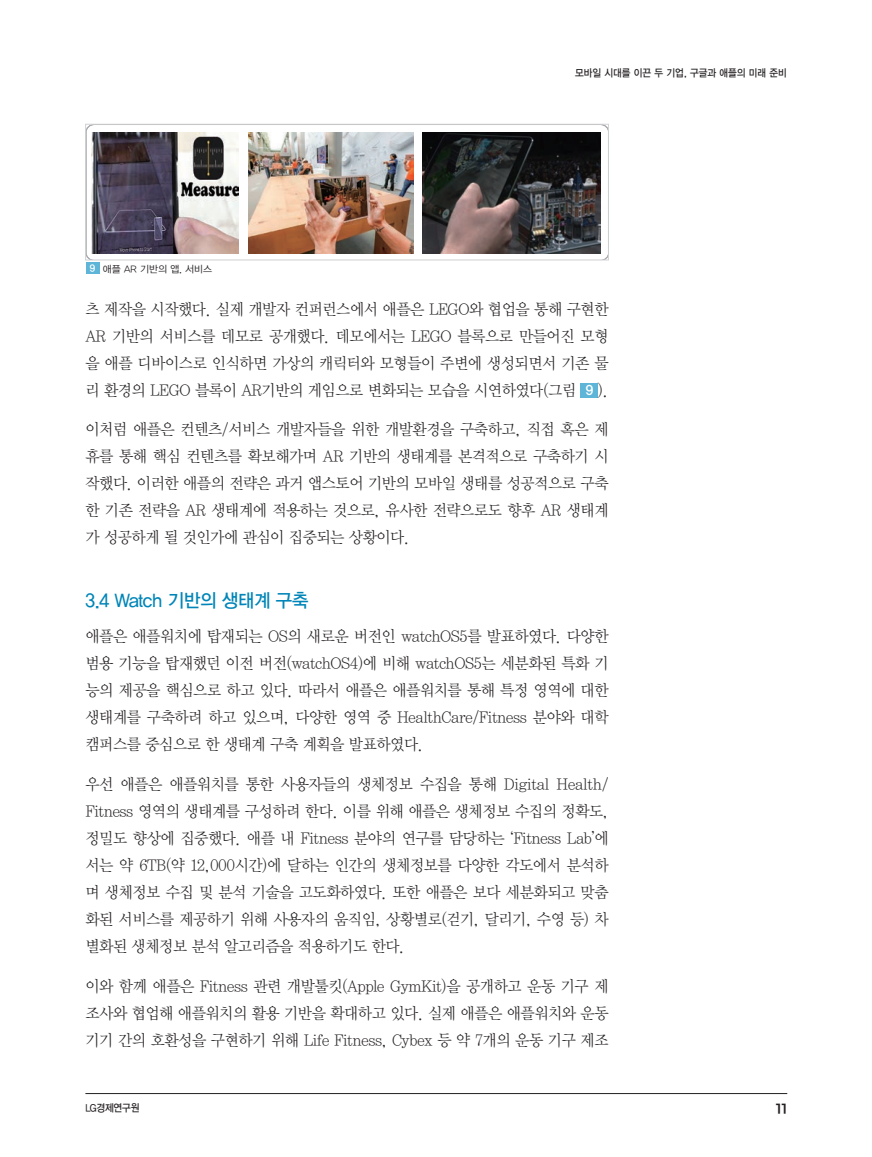
<style>
.page{position:relative;width:872px;height:1157px;background:#fff}
.page>*{position:absolute;margin:0;border:0;box-sizing:border-box;transform-origin:0 0}
._2__괄호제목{font:18.75px "YDVYGO13";letter-spacing:-.02em;color:#0085b8;scale:.95 1}
._3__본문1{font:15.9px/27px "YDVY Mj O12";letter-spacing:-.03em;color:#231f20;text-align:justify;scale:.95 1}
.t1{font:13.5px "YDV Yhead M";color:#231f20}
.t2{font:13.5px "YDVYGO14";color:#fff}
.t3{font:10.5px "YDVYGO13";color:#231f20;scale:.9 1}
.사진_설명{font:9.75px "YDVYGO12";color:#231f20}
.t4{font:9.75px "YDVYGO14";color:#fff}
</style>
<div class="page">
<hr style="left:85px;top:1093px;width:702px;height:1px;background:#231f20">
<div style="left:581px;top:383px;width:17px;height:15px;background:#5eb5d8"></div>
<svg style="left:86px;top:124px;width:522px;height:136px"></svg>
<img style="left:92px;top:133px;width:146px;height:120px">
<img style="left:248px;top:133px;width:165px;height:120px">
<img style="left:423px;top:133px;width:177px;height:120px">
<div style="left:85px;top:124px;width:523px;height:136px;border:1px solid #d1d2d4"></div>
<div style="left:86px;top:262px;width:13px;height:12px;background:#5eb5d8"></div>
<p class="t4" style="left:90px;top:262px;width:7px">9</p>
<p class="사진_설명" style="left:103px;top:263px;width:111px">애플 AR 기반의 앱, 서비스</p>
<p class="t3" style="left:575px;top:66px;width:237px">모바일 시대를 이끈 두 기업, 구글과 애플의 미래 준비</p>
<p class="_3__본문1" style="left:85px;top:294px;width:552px">츠 제작을 시작했다. 실제 개발자 컨퍼런스에서 애플은 LEGO와 협업을 통해 구현한 AR 기반의 서비스를 데모로 공개했다. 데모에서는 LEGO 블록으로 만들어진 모형 을 애플 디바이스로 인식하면 가상의 캐릭터와 모형들이 주변에 생성되면서 기존 물 리 환경의 LEGO 블록이 AR기반의 게임으로 변화되는 모습을 시연하였다(그림</p>
<p class="t2" style="left:585px;top:381px;width:9px">9</p>
<p class="_3__본문1" style="left:597px;top:375px;width:13px">).</p>
<p class="_3__본문1" style="left:85px;top:415px;width:552px">이처럼 애플은 컨텐츠/서비스 개발자들을 위한 개발환경을 구축하고, 직접 혹은 제 휴를 통해 핵심 컨텐츠를 확보해가며 AR 기반의 생태계를 본격적으로 구축하기 시 작했다. 이러한 애플의 전략은 과거 앱스토어 기반의 모바일 생태를 성공적으로 구축 한 기존 전략을 AR 생태계에 적용하는 것으로, 유사한 전략으로도 향후 AR 생태계 가 성공하게 될 것인가에 관심이 집중되는 상황이다.</p>
<p class="_2__괄호제목" style="left:85px;top:587px;width:236px">3.4 Watch 기반의 생태계 구축</p>
<p class="_3__본문1" style="left:85px;top:622px;width:552px">애플은 애플워치에 탑재되는 OS의 새로운 버전인 watchOS5를 발표하였다. 다양한 범용 기능을 탑재했던 이전 버전(watchOS4)에 비해 watchOS5는 세분화된 특화 기 능의 제공을 핵심으로 하고 있다. 따라서 애플은 애플워치를 통해 특정 영역에 대한 생태계를 구축하려 하고 있으며, 다양한 영역 중 HealthCare/Fitness 분야와 대학 캠퍼스를 중심으로 한 생태계 구축 계획을 발표하였다.</p>
<p class="_3__본문1" style="left:85px;top:769px;width:552px">우선 애플은 애플워치를 통한 사용자들의 생체정보 수집을 통해 Digital Health/ Fitness 영역의 생태계를 구성하려 한다. 이를 위해 애플은 생체정보 수집의 정확도, 정밀도 향상에 집중했다. 애플 내 Fitness 분야의 연구를 담당하는 ‘Fitness Lab’에 서는 약 6TB(약 12,000시간)에 달하는 인간의 생체정보를 다양한 각도에서 분석하 며 생체정보 수집 및 분석 기술을 고도화하였다. 또한 애플은 보다 세분화되고 맞춤 화된 서비스를 제공하기 위해 사용자의 움직임, 상황별로(걷기, 달리기, 수영 등) 차 별화된 생체정보 분석 알고리즘을 적용하기도 한다.</p>
<p class="_3__본문1" style="left:85px;top:971px;width:552px">이와 함께 애플은 Fitness 관련 개발툴킷(Apple GymKit)을 공개하고 운동 기구 제 조사와 협업해 애플워치의 활용 기반을 확대하고 있다. 실제 애플은 애플워치와 운동 기기 간의 호환성을 구현하기 위해 Life Fitness, Cybex 등 약 7개의 운동 기구 제조</p>
<p class="t3" style="left:85px;top:1101px;width:61px">LG경제연구원</p>
<p class="t1" style="left:775px;top:1102px;width:13px">11</p>
</div>
